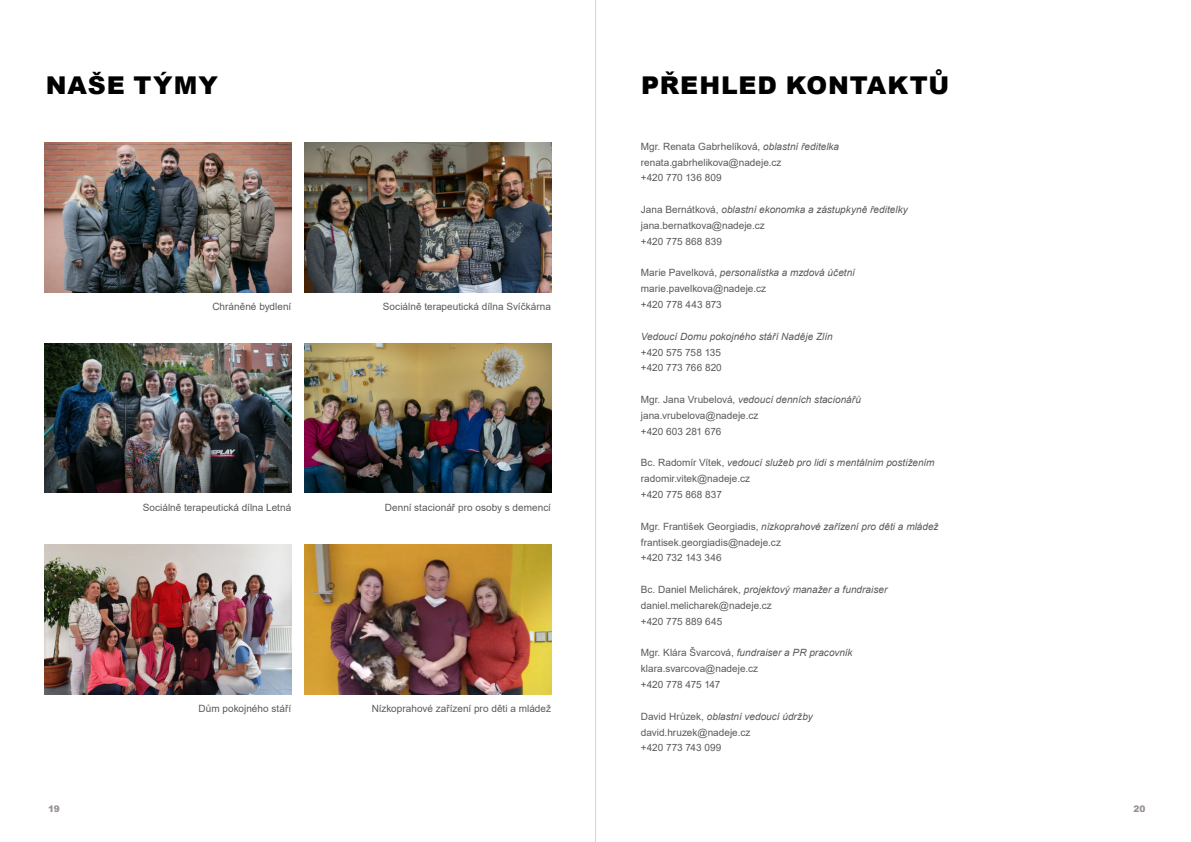
<style>
.page{position:relative;width:1191px;height:842px;background:#fff}
.page>*{position:absolute;margin:0;border:0;box-sizing:border-box;transform-origin:0 0}
.t1{font:900 24.5px "Arial";letter-spacing:.04em;color:#000}
.t2{font:10px/15.8px "Arial";color:#58595b}
.t3{font:10px "Arial";letter-spacing:.005em;color:#585a5b}
.t4{font:italic 10px "Arial";letter-spacing:.005em;color:#58595b}
.t5{font:900 9px "Arial";color:#98918f}
.s1{font-style:italic}
</style>
<div class="page">
<hr style="left:595px;top:0;width:1px;height:842px;background:#d1d3d4">
<img style="left:45px;top:142px;width:246px;height:150px">
<img style="left:305px;top:142px;width:246px;height:150px">
<img style="left:45px;top:544px;width:246px;height:150px">
<img style="left:45px;top:343px;width:246px;height:150px">
<img style="left:305px;top:343px;width:246px;height:150px">
<img style="left:305px;top:544px;width:246px;height:150px">
<h1 class="t1" style="left:46px;top:68px;width:173px">NAŠE TÝMY</h1>
<h1 class="t1" style="left:641px;top:68px;width:309px">PŘEHLED KONTAKTŮ</h1>
<p class="t3" style="left:212px;top:300px;width:80px">Chráněné bydlení</p>
<p class="t3" style="left:143px;top:500px;width:150px">Sociálně terapeutická dílna Letná</p>
<p class="t3" style="left:383px;top:301px;width:170px">Sociálně terapeutická dílna Svíčkárna</p>
<p class="t3" style="left:385px;top:500px;width:168px">Denní stacionář pro osoby s demencí</p>
<p class="t3" style="left:198px;top:701px;width:94px">Dům pokojného stáří</p>
<p class="t3" style="left:372px;top:701px;width:181px">Nízkoprahové zařízení pro děti a mládež</p>
<p class="t2" style="left:641px;top:138px;width:200px">Mgr. Renata Gabrhelíková, <span class="s1">oblastní ředitelka </span>renata.gabrhelikova@nadeje.cz<br>+420 770 136 809</p>
<p class="t2" style="left:641px;top:202px;width:268px">Jana Bernátková, <span class="s1">oblastní ekonomka a zástupkyně ředitelky </span>jana.bernatkova@nadeje.cz<br>+420 775 868 839</p>
<p class="t2" style="left:641px;top:265px;width:215px">Marie Pavelková, <span class="s1">personalistka a mzdová účetní </span>marie.pavelkova@nadeje.cz<br>+420 778 443 873</p>
<p class="t4" style="left:641px;top:330px;width:193px">Vedoucí Domu pokojného stáří Naděje Zlín</p>
<p class="t2" style="left:641px;top:344px;width:82px">+420 575 758 135 +420 773 766 820</p>
<p class="t2" style="left:641px;top:392px;width:222px">Mgr. Jana Vrubelová, <span class="s1">vedoucí denních stacionářů </span>jana.vrubelova@nadeje.cz<br>+420 603 281 676</p>
<p class="t2" style="left:641px;top:455px;width:295px">Bc. Radomír Vítek, <span class="s1">vedoucí služeb pro lidi s mentálním postižením </span>radomir.vitek@nadeje.cz<br>+420 775 868 837</p>
<p class="t2" style="left:641px;top:518px;width:299px">Mgr. František Georgiadis, <span class="s1">nízkoprahové zařízení pro děti a mládež </span>frantisek.georgiadis@nadeje.cz<br>+420 732 143 346</p>
<p class="t2" style="left:641px;top:582px;width:248px">Bc. Daniel Melichárek, <span class="s1">projektový manažer a fundraiser </span>daniel.melicharek@nadeje.cz<br>+420 775 889 645</p>
<p class="t2" style="left:641px;top:645px;width:213px">Mgr. Klára Švarcová, <span class="s1">fundraiser a PR pracovník </span>klara.svarcova@nadeje.cz<br>+420 778 475 147</p>
<p class="t2" style="left:641px;top:708px;width:173px">David Hrůzek, <span class="s1">oblastní vedoucí údržby </span>david.hruzek@nadeje.cz<br>+420 773 743 099</p>
<p class="t5" style="left:48px;top:804px;width:13px">19</p>
<p class="t5" style="left:1133px;top:804px;width:14px">20</p>
</div>
